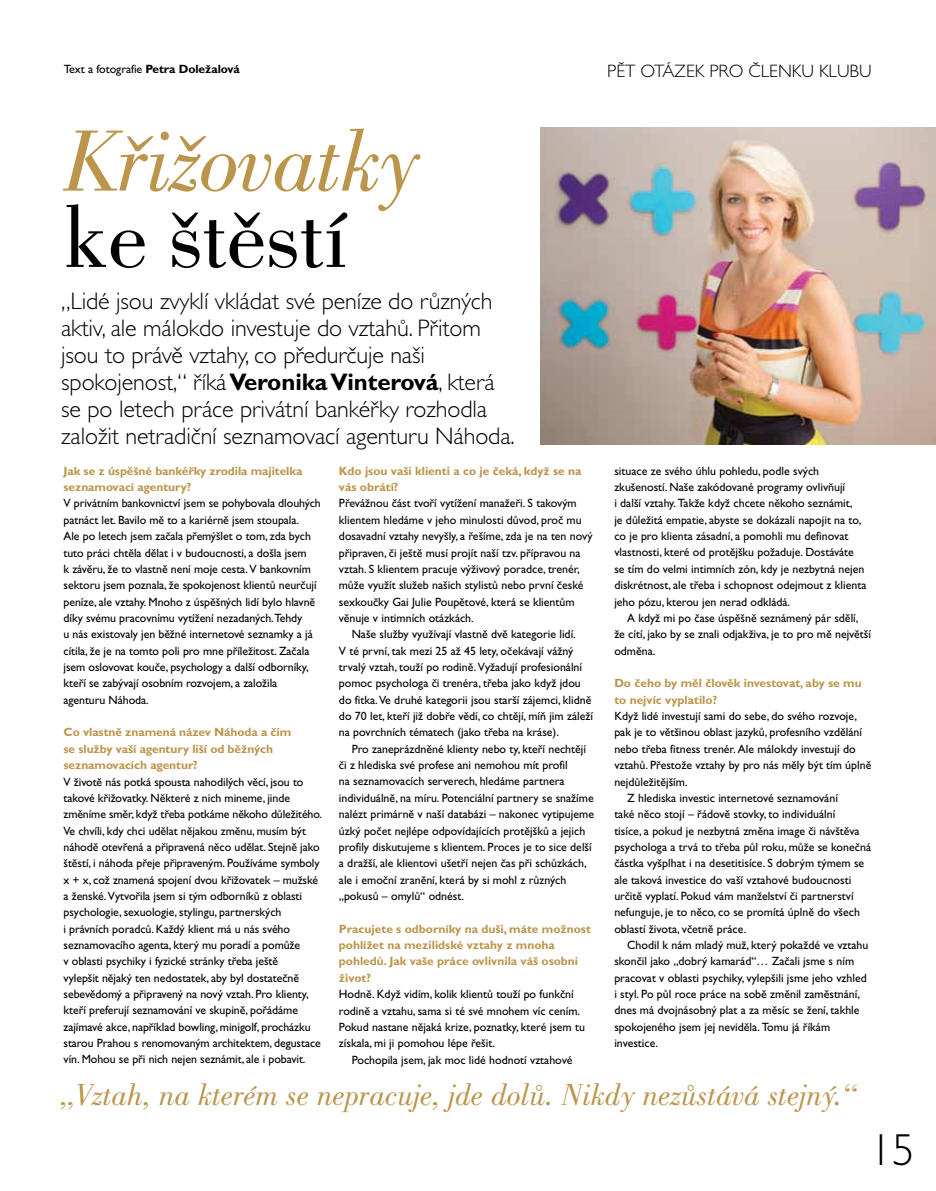
<style>
.page{position:relative;width:936px;height:1191px;background:#fff}
.page>*{position:absolute;margin:0;border:0;box-sizing:border-box;transform-origin:0 0}
.t1{font:italic 89.85px "Bodoni CE";letter-spacing:-.01em;color:#bc954c}
.t2{font:89.85px "Bodoni CE";letter-spacing:-.01em;color:#000}
.t3{font:300 45px "Gill Sans CE";color:#000}
.t4{font:italic 31.5px "Bodoni CE";color:#bc954c}
.t5{font:300 24px/27px "Gill Sans CE";letter-spacing:-.005em;color:#000}
.t6{font:300 18px "Gill Sans CE";letter-spacing:.165em;color:#000}
.t7{font:12px/16.4px "Gill Sans CE";color:#000}
.t8{font:700 12px/16.4px "Gill Sans CE";color:#bc954c}
.s1{font-weight:700}
</style>
<div class="page">
<img style="left:540px;top:128px;width:395px;height:316px">
<p class="t7" style="left:64px;top:61px;width:178px">Text a fotografie <span class="s1">Petra Doležalová</span></p>
<h3 class="t6" style="left:607px;top:61px;width:242px">Pět otázek pro členku klubu</h3>
<h1 class="t1" style="left:64px;top:113px;width:358px">Křižovatky</h1>
<h1 class="t2" style="left:64px;top:191px;width:286px">ke štěstí</h1>
<p class="t5" style="left:61px;top:288px;width:455px">„Lidé jsou zvyklí vkládat své peníze do různých aktiv, ale málokdo investuje do vztahů. Přitom jsou to právě vztahy, co předurčuje naši spokojenost,“ říká <span class="s1">Veronika Vinterová</span>, která se po letech práce privátní bankéřky rozhodla založit netradiční seznamovací agenturu N áhoda.</p>
<p class="t8" style="left:63px;top:462px;width:240px">Jak se z úspěšné bankéřky zrodila majitelka seznamovací agentury?</p>
<p class="t7" style="left:63px;top:495px;width:259px">V privátním bankovnictví jsem se pohybovala dlouhých patnáct let. Bavilo mě to a kariérně jsem stoupala.<br>Ale po letech jsem začala přemýšlet o tom, zda bych tuto práci chtěla dělat i v budoucnosti, a došla jsem<br>k závěru, že to vlastně není moje cesta.V bankovním sektoru jsem poznala, že spokojenost klientů neurčují peníze, ale vztahy. Mnoho z úspěšných lidí bylo hlavně díky svému pracovnímu vytížení nezadaných.Tehdy<br>u nás existovaly jen běžné internetové seznamky a já cítila, že je na tomto poli pro mne příležitost. Začala jsem oslovovat kouče, psychology a další odborníky, kteří se zabývají osobním rozvojem, a založila agenturu Náhoda.</p>
<p class="t8" style="left:63px;top:724px;width:229px">Co vlastně znamená název Náhoda a čím se služby vaší agentury liší od běžných seznamovacích agentur?</p>
<p class="t7" style="left:63px;top:773px;width:260px">V životě nás potká spousta nahodilých věcí, jsou to takové křižovatky. Některé z nich mineme, jinde změníme směr, když třeba potkáme někoho důležitého.<br>Ve chvíli, kdy chci udělat nějakou změnu, musím být náhodě otevřená a připravená něco udělat. Stejně jako štěstí, i náhoda přeje připraveným. Používáme symboly x + x, což znamená spojení dvou křižovatek – mužské a ženské.Vytvořila jsem si tým odborníků z oblasti psychologie, sexuologie, stylingu, partnerských<br>i právních poradců. Každý klient má u nás svého seznamovacího agenta, který mu poradí a pomůže<br>v oblasti psychiky i fyzické stránky třeba ještě<br>vylepšit nějaký ten nedostatek, aby byl dostatečně sebevědomý a připravený na nový vztah. Pro klienty, kteří preferují seznamování ve skupině, pořádáme zajímavé akce, například bowling, minigolf, procházku starou Prahou s renomovaným architektem, degustace vín. Mohou se při nich nejen seznámit, ale i pobavit.</p>
<p class="t8" style="left:339px;top:462px;width:244px">Kdo jsou vaši klienti a co je čeká, když se na vás obrátí?</p>
<p class="t7" style="left:339px;top:495px;width:255px">Převážnou část tvoří vytížení manažeři. S takovým klientem hledáme v jeho minulosti důvod, proč mu dosavadní vztahy nevyšly, a řešíme, zda je na ten nový připraven, či ještě musí projít naší tzv. přípravou na vztah. S klientem pracuje výživový poradce, trenér, může využít služeb našich stylistů nebo první české sexkoučky Gai Julie Poupětové, která se klientům věnuje v intimních otázkách.</p>
<p class="t7" style="left:339px;top:626px;width:255px;text-indent:13px">Naše služby využívají vlastně dvě kategorie lidí.<br>V té první, tak mezi 25 až 45 lety, očekávají vážný trvalý vztah, touží po rodině.Vyžadují profesionální pomoc psychologa či trenéra, třeba jako když jdou do fitka.Ve druhé kategorii jsou starší zájemci, klidně do 70 let, kteří již dobře vědí, co chtějí, míň jim záleží na povrchních tématech (jako třeba na kráse).</p>
<p class="t7" style="left:339px;top:740px;width:256px;text-indent:13px">Pro zaneprázdněné klienty nebo ty, kteří nechtějí či z hlediska své profese ani nemohou mít profil<br>na seznamovacích serverech, hledáme partnera individuálně, na míru. Potenciální partnery se snažíme nalézt primárně v naší databázi – nakonec vytipujeme úzký počet nejlépe odpovídajících protějšků a jejich profily diskutujeme s klientem. Proces je to sice delší a dražší, ale klientovi ušetří nejen čas při schůzkách, ale i emoční zranění, která by si mohl z různých „pokusů – omylů“ odnést.</p>
<p class="t8" style="left:339px;top:920px;width:253px">Pracujete s odborníky na duši, máte možnost pohlížet na mezilidské vztahy z mnoha pohledů. Jak vaše práce ovlivnila váš osobní život?</p>
<p class="t7" style="left:339px;top:986px;width:247px">Hodně. Když vidím, kolik klientů touží po funkční rodině a vztahu, sama si té své mnohem víc cením.<br>Pokud nastane nějaká krize, poznatky, které jsem tu získala, mi ji pomohou lépe řešit.</p>
<p class="t7" style="left:351px;top:1051px;width:222px">Pochopila jsem, jak moc lidé hodnotí vztahové</p>
<p class="t7" style="left:614px;top:462px;width:253px">situace ze svého úhlu pohledu, podle svých zkušeností. Naše zakódované programy ovlivňují<br>i další vztahy. Takže když chcete někoho seznámit,<br>je důležitá empatie, abyste se dokázali napojit na to, co je pro klienta zásadní, a pomohli mu definovat vlastnosti, které od protějšku požaduje. Dostáváte se tím do velmi intimních zón, kdy je nezbytná nejen diskrétnost, ale třeba i schopnost odejmout z klienta jeho pózu, kterou jen nerad odkládá.</p>
<p class="t7" style="left:614px;top:609px;width:258px;text-indent:13px">A když mi po čase úspěšně seznámený pár sdělí, že cítí, jako by se znali odjakživa, je to pro mě největší odměna.</p>
<p class="t8" style="left:614px;top:675px;width:249px">Do čeho by měl člověk investovat, aby se mu to nejvíc vyplatilo?</p>
<p class="t7" style="left:614px;top:708px;width:244px">Když lidé investují sami do sebe, do svého rozvoje,</p>
<p class="t7" style="left:614px;top:724px;width:249px">pak je to většinou oblast jazyků, profesního vzdělání</p>
<p class="t7" style="left:614px;top:740px;width:243px">nebo třeba fitness trenér. Ale málokdy investují do</p>
<p class="t7" style="left:614px;top:757px;width:258px">vztahů. Přestože vztahy by pro nás měly být tím úplně</p>
<p class="t7" style="left:614px;top:773px;width:75px">nejdůležitějším.</p>
<p class="t7" style="left:627px;top:789px;width:212px">Z hlediska investic internetové seznamování</p>
<p class="t7" style="left:614px;top:806px;width:223px">také něco stojí – řádově stovky, to individuální</p>
<p class="t7" style="left:614px;top:822px;width:247px">tisíce, a pokud je nezbytná změna image či návštěva</p>
<p class="t7" style="left:614px;top:838px;width:258px">psychologa a trvá to třeba půl roku, může se konečná</p>
<p class="t7" style="left:614px;top:855px;width:251px">částka vyšplhat i na desetitisíce. S dobrým týmem se</p>
<p class="t7" style="left:614px;top:871px;width:238px">ale taková investice do vaší vztahové budoucnosti</p>
<p class="t7" style="left:614px;top:887px;width:241px">určitě vyplatí. Pokud vám manželství či partnerství</p>
<p class="t7" style="left:614px;top:904px;width:247px">nefunguje, je to něco, co se promítá úplně do všech</p>
<p class="t7" style="left:614px;top:920px;width:133px">oblastí života, včetně práce.</p>
<p class="t7" style="left:627px;top:936px;width:243px">Chodil k nám mladý muž, který pokaždé ve vztahu</p>
<p class="t7" style="left:614px;top:953px;width:241px">skončil jako „dobrý kamarád“… Začali jsme s ním</p>
<p class="t7" style="left:614px;top:969px;width:254px">pracovat v oblasti psychiky, vylepšili jsme jeho vzhled</p>
<p class="t7" style="left:614px;top:986px;width:247px">i styl. Po půl roce práce na sobě změnil zaměstnání,</p>
<p class="t7" style="left:614px;top:1002px;width:247px">dnes má dvojnásobný plat a za měsíc se žení, takhle</p>
<p class="t7" style="left:614px;top:1018px;width:217px">spokojeného jsem jej neviděla. Tomu já říkám</p>
<p class="t7" style="left:614px;top:1035px;width:45px">investice.</p>
<h3 class="t4" style="left:61px;top:1077px;width:796px">„Vztah, na kterém se nepracuje, jde dolů. Nikdy nezůstává stejný.“</h3>
<h2 class="t3" style="left:869px;top:1124px;width:46px">15</h2>
</div>
